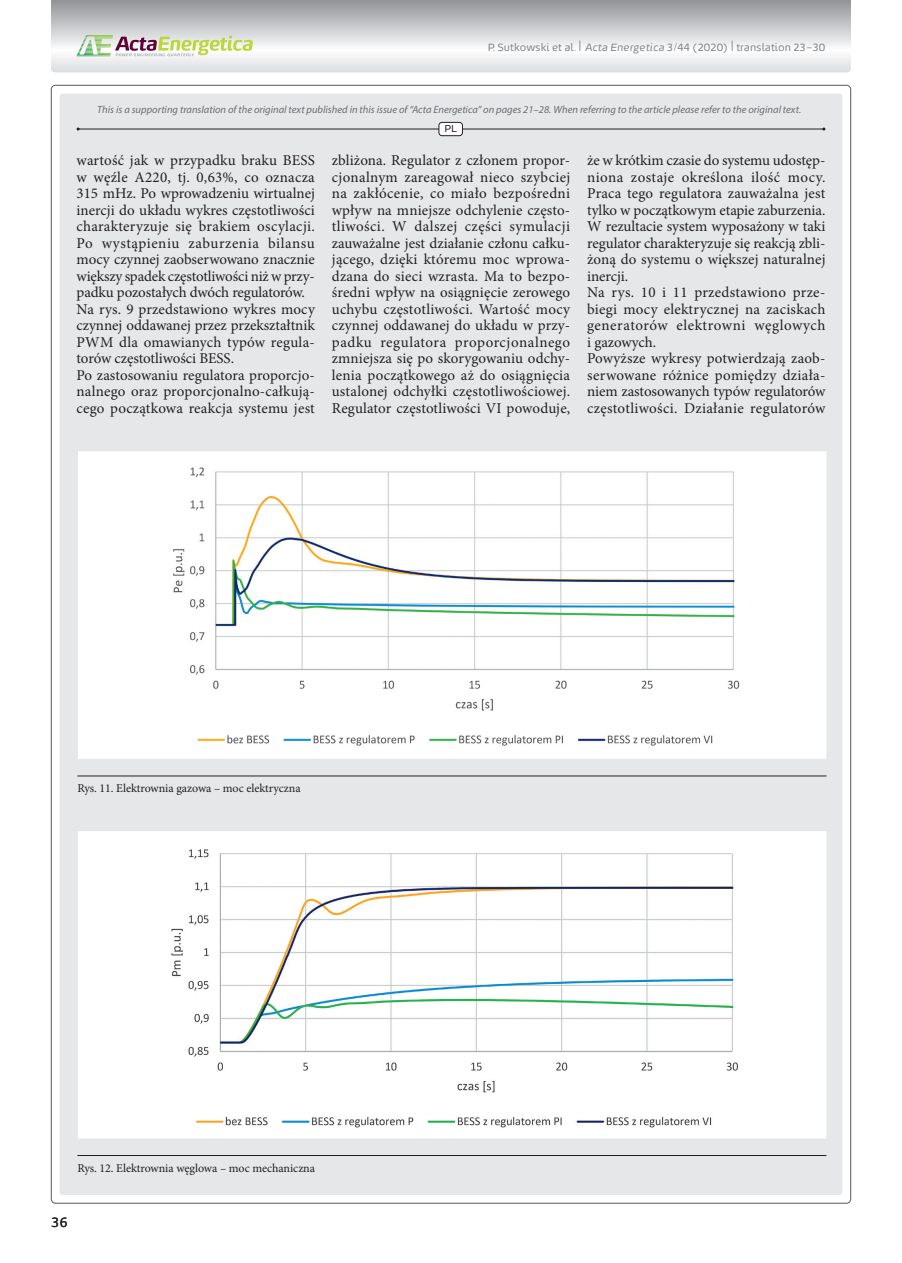
<style>
.page{position:relative;width:902px;height:1263px;background:#fff}
.page>*{position:absolute;margin:0;border:0;box-sizing:border-box;transform-origin:0 0}
.polski_body{font:15px/16.5px "Minion Pro";letter-spacing:.005em;color:#231f20;text-align:justify}
.t1{font:13.5px "Energa";color:#231f20}
.polski_podpis_rysunk{font:12px "Minion Pro";letter-spacing:-.005em;color:#231f20}
.dopisek1{font:italic 10.5px "Myriad Pro";color:#6c6d70}
.polski_body-2{font:10.5px "Energa";letter-spacing:-.005em;color:#808285}
.t2{font:10.05px "Energa";color:#231f20}
.s1{font-size:15px}
.s2{font-style:italic}
</style>
<div class="page">
<svg style="left:51px;top:0;width:799px;height:72px"></svg>
<div style="left:60px;top:94px;width:782px;height:1101px;background:#e6e7e9;border-radius:3px"></div>
<svg style="left:76px;top:35px;width:177px;height:21px"></svg>
<hr style="left:78px;top:129px;width:745px;height:1px;background:#231f20">
<div style="left:439px;top:122px;width:23px;height:14px;background:#fff;border-radius:3px"></div>
<div style="left:438px;top:122px;width:25px;height:14px;border:1px solid #231f20;border-radius:3px"></div>
<div style="left:79px;top:452px;width:746px;height:306px;background:#fff"></div>
<img style="left:173px;top:467px;width:567px;height:279px">
<div style="left:78px;top:451px;width:748px;height:308px;border:2px solid #fff"></div>
<div style="left:79px;top:832px;width:746px;height:306px;background:#fff"></div>
<img style="left:171px;top:849px;width:567px;height:279px">
<div style="left:78px;top:831px;width:748px;height:307px;border:2px solid #fff"></div>
<hr style="left:77px;top:776px;width:749px;height:1px;background:#231f20">
<hr style="left:77px;top:1155px;width:749px;height:1px;background:#231f20">
<p class="polski_body-2" style="left:487px;top:41px;width:339px">P. Sutkowski et al. <span class="s1">|</span> <span class="s2">Acta Energetica</span> 3/44 (2020) <span class="s1">|</span> translation 23–30</p>
<p class="dopisek1" style="left:97px;top:103px;width:705px">This is a supporting translation of the original text published in this issue of “Acta Energetica” on pages 21–28. When referring to the article please refer to the original text.</p>
<p class="polski_body" style="left:77px;top:152px;width:240px">wartość jak w przypadku braku BESS w węźle A220, tj. 0,63%, co oznacza 315 mHz. Po wprowadzeniu wirtualnej inercji do układu wykres częstotliwości charakteryzuje się brakiem oscylacji.<br>Po wystąpieniu zaburzenia bilansu mocy czynnej zaobserwowano znacznie większy spadek częstotliwości niż w przy&shy;padku pozostałych dwóch regulatorów.</p>
<p class="polski_body" style="left:77px;top:301px;width:240px">Na rys. 9 przedstawiono wykres mocy czynnej oddawanej przez przekształtnik PWM dla omawianych typów regula&shy;torów częstotliwości BESS.</p>
<p class="polski_body" style="left:77px;top:367px;width:240px">Po zastosowaniu regulatora proporcjo&shy;nalnego oraz proporcjonalno-całkują&shy;cego początkowa reakcja systemu jest</p>
<p class="t2" style="left:444px;top:122px;width:14px">PL</p>
<p class="polski_body" style="left:332px;top:152px;width:240px">zbliżona. Regulator z członem propor&shy;cjonalnym zareagował nieco szybciej na zakłócenie, co miało bezpośredni wpływ na mniejsze odchylenie często&shy;tliwości. W dalszej części symulacji zauważalne jest działanie członu całku&shy;jącego, dzięki któremu moc wprowa&shy;dzana do sieci wzrasta. Ma to bezpo&shy;średni wpływ na osiągnięcie zerowego uchybu częstotliwości. Wartość mocy czynnej oddawanej do układu w przy&shy;padku regulatora proporcjonalnego zmniejsza się po skorygowaniu odchy&shy;lenia początkowego aż do osiągnięcia ustalonej odchyłki częstotliwościowej.<br>Regulator częstotliwości VI powoduje,</p>
<p class="polski_body" style="left:587px;top:152px;width:240px">że w krótkim czasie do systemu udostęp&shy;niona zostaje określona ilość mocy.<br>Praca tego regulatora zauważalna jest tylko w początkowym etapie zaburzenia.<br>W rezultacie system wyposażony w taki regulator charakteryzuje się reakcją zbli&shy;żoną do systemu o większej naturalnej inercji.</p>
<p class="polski_body" style="left:587px;top:284px;width:240px">Na rys. 10 i 11 przedstawiono prze&shy;biegi mocy elektrycznej na zaciskach generatorów elektrowni węglowych i gazowych.</p>
<p class="polski_body" style="left:587px;top:350px;width:240px">Powyższe wykresy potwierdzają zaob&shy;serwowane różnice pomiędzy działa&shy;niem zastosowanych typów regulatorów częstotliwości. Działanie regulatorów</p>
<p class="polski_podpis_rysunk" style="left:77px;top:780px;width:225px">Rys. 11. Elektrownia gazowa – moc elektryczna</p>
<p class="polski_podpis_rysunk" style="left:77px;top:1160px;width:239px">Rys. 12. Elektrownia węglowa – moc mechaniczna</p>
<p class="t1" style="left:51px;top:1213px;width:18px">36</p>
</div>
